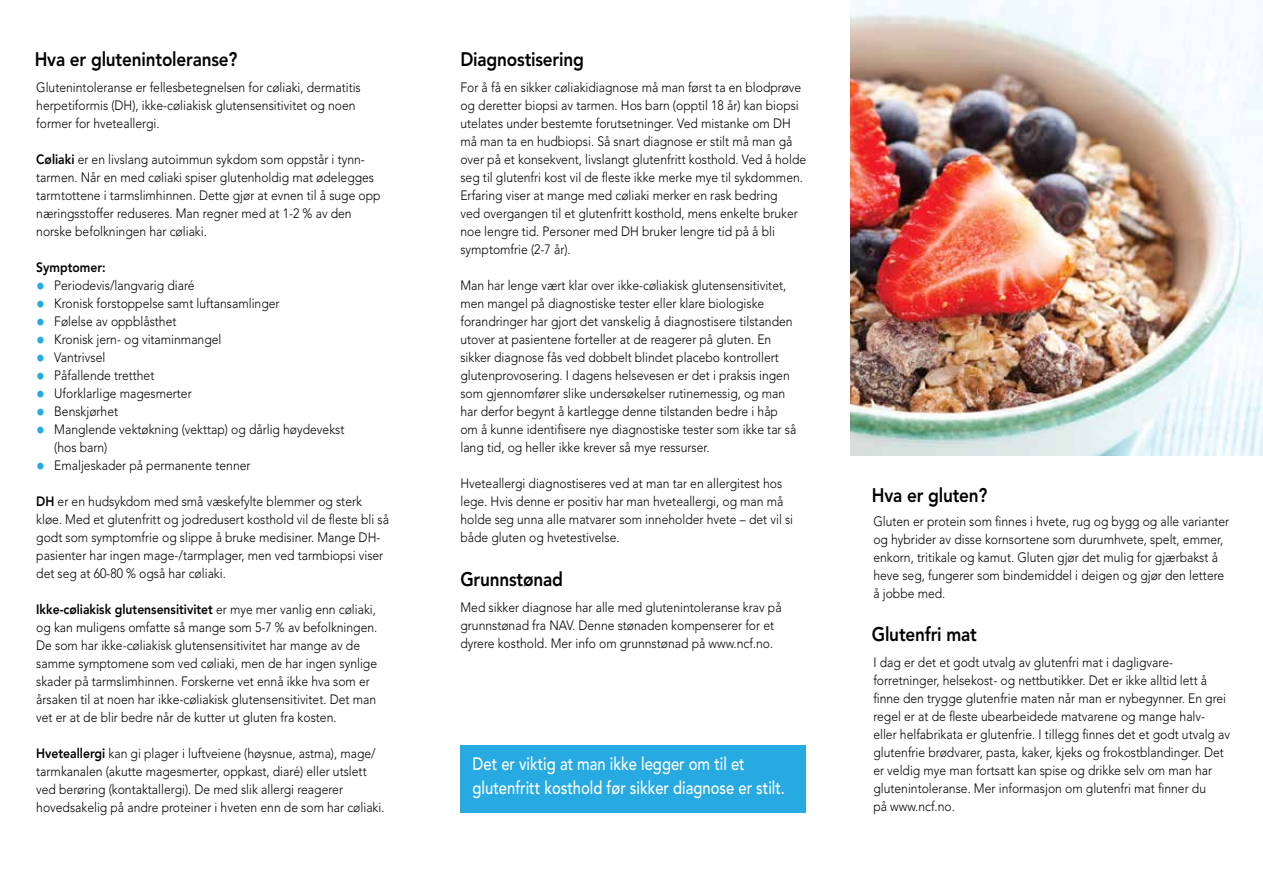
<style>
.page{position:relative;width:1263px;height:893px;background:#fff}
.page>*{position:absolute;margin:0;border:0;box-sizing:border-box;transform-origin:0 0}
.t1{font:800 19.5px "Avenir LT Std";letter-spacing:-.01em;color:#000;scale:.88 1}
.t2{font:500 18px/24px "Avenir LT Std";color:#fff;scale:.82 1}
.t3{font:300 13.5px/18px "Avenir LT Std";color:#000;scale:.9 1}
.t4{font:800 13.5px "Avenir LT Std";color:#000;scale:.9 1}
.s1{font-weight:800}
.s2{font-size:19.5px;color:#27aae1}
</style>
<div class="page">
<div style="left:460px;top:745px;width:345px;height:68px;background:#27aae1"></div>
<img style="left:850px;top:0;width:413px;height:455px">
<h1 class="t1" style="left:35px;top:48px;width:232px">Hva er glutenintoleranse?</h1>
<p class="t3" style="left:36px;top:78px;width:362px">Glutenintoleranse er fellesbetegnelsen for cøliaki, dermatitis herpetiformis (DH), ikke-cøliakisk glutensensitivitet og noen former for hveteallergi.</p>
<p class="t3" style="left:36px;top:150px;width:384px"><span class="s1">Cøliaki</span> er en livslang autoimmun sykdom som oppstår i tynn&shy;tarmen. Når en med cøliaki spiser glutenholdig mat ødelegges tarmtottene i tarmslimhinnen. Dette gjør at evnen til å suge opp næringsstoffer reduseres. Man regner med at 1-2 % av den norske befolkningen har cøliaki.</p>
<p class="t4" style="left:36px;top:259px;width:79px">Symptomer:</p>
<p class="t3" style="left:36px;top:276px;width:178px"><span class="s2">•</span> Periodevis/langvarig diaré</p>
<p class="t3" style="left:36px;top:294px;width:272px"><span class="s2">•</span> Kronisk forstoppelse samt luftansamlinger</p>
<p class="t3" style="left:36px;top:312px;width:157px"><span class="s2">•</span> Følelse av oppblåsthet</p>
<p class="t3" style="left:36px;top:330px;width:207px"><span class="s2">•</span> Kronisk jern- og vitaminmangel</p>
<p class="t3" style="left:36px;top:348px;width:78px"><span class="s2">•</span> Vantrivsel</p>
<p class="t3" style="left:36px;top:366px;width:133px"><span class="s2">•</span> Påfallende tretthet</p>
<p class="t3" style="left:36px;top:384px;width:174px"><span class="s2">•</span> Uforklarlige magesmerter</p>
<p class="t3" style="left:36px;top:402px;width:93px"><span class="s2">•</span> Benskjørhet</p>
<p class="t3" style="left:54px;top:420px;width:324px;text-indent:-18px"><span class="s2">•</span> Manglende vektøkning (vekttap) og dårlig høydevekst (hos barn)</p>
<p class="t3" style="left:36px;top:456px;width:240px"><span class="s2">•</span> Emaljeskader på permanente tenner</p>
<p class="t3" style="left:36px;top:492px;width:393px"><span class="s1">DH</span> er en hudsykdom med små væskefylte blemmer og sterk kløe. Med et glutenfritt og jodredusert kosthold vil de fleste bli så godt som symptomfrie og slippe å bruke medisiner. Mange DH&shy;pasienter har ingen mage-/tarmplager, men ved tarmbiopsi viser det seg at 60-80 % også har cøliaki.</p>
<p class="t3" style="left:36px;top:600px;width:381px"><span class="s1">Ikke-cøliakisk glutensensitivitet</span> er mye mer vanlig enn cøliaki, og kan muligens omfatte så mange som 5-7 % av befolkningen.<br>De som har ikke-cøliakisk glutensensitivitet har mange av de samme symptomene som ved cøliaki, men de har ingen synlige skader på tarmslimhinnen. Forskerne vet ennå ikke hva som er årsaken til at noen har ikke-cøliakisk glutensensitivitet. Det man vet er at de blir bedre når de kutter ut gluten fra kosten.</p>
<p class="t3" style="left:36px;top:744px;width:388px"><span class="s1">Hveteallergi</span> kan gi plager i luftveiene (høysnue, astma), mage/ tarmkanalen (akutte magesmerter, oppkast, diaré) eller utslett ved berøring (kontaktallergi). De med slik allergi reagerer hovedsakelig på andre proteiner i hveten enn de som har cøliaki.</p>
<h2 class="t2" style="left:473px;top:752px;width:383px">Det er viktig at man ikke legger om til et glutenfritt kosthold før sikker diagnose er stilt.</h2>
<h1 class="t1" style="left:460px;top:48px;width:142px">Diagnostisering</h1>
<p class="t3" style="left:460px;top:78px;width:386px">For å få en sikker cøliakidiagnose må man først ta en blodprøve og deretter biopsi av tarmen. Hos barn (opptil 18 år) kan biopsi utelates under bestemte forutsetninger. Ved mistanke om DH må man ta en hudbiopsi. Så snart diagnose er stilt må man gå over på et konsekvent, livslangt glutenfritt kosthold. Ved å holde seg til glutenfri kost vil de fleste ikke merke mye til sykdommen.<br>Erfaring viser at mange med cøliaki merker en rask bedring<br>ved overgangen til et glutenfritt kosthold, mens enkelte bruker noe lengre tid. Personer med DH bruker lengre tid på å bli symptomfrie (2-7 år).</p>
<p class="t3" style="left:460px;top:276px;width:375px">Man har lenge vært klar over ikke-cøliakisk glutensensitivitet, men mangel på diagnostiske tester eller klare biologiske forandringer har gjort det vanskelig å diagnostisere tilstanden utover at pasientene forteller at de reagerer på gluten. En sikker diagnose fås ved dobbelt blindet placebo kontrollert glutenprovosering. I dagens helsevesen er det i praksis ingen som gjennomfører slike undersøkelser rutinemessig, og man har derfor begynt å kartlegge denne tilstanden bedre i håp om å kunne identifisere nye diagnostiske tester som ikke tar så lang tid, og heller ikke krever så mye ressurser.</p>
<p class="t3" style="left:460px;top:474px;width:371px">Hveteallergi diagnostiseres ved at man tar en allergitest hos lege. Hvis denne er positiv har man hveteallergi, og man må holde seg unna alle matvarer som inneholder hvete – det vil si både gluten og hvetestivelse.</p>
<h1 class="t1" style="left:460px;top:568px;width:118px">Grunnstønad</h1>
<p class="t3" style="left:460px;top:598px;width:358px">Med sikker diagnose har alle med glutenintoleranse krav på grunnstønad fra NAV. Denne stønaden kompenserer for et dyrere kosthold. Mer info om grunnstønad på www.ncf.no.</p>
<h1 class="t1" style="left:872px;top:484px;width:133px">Hva er gluten?</h1>
<p class="t3" style="left:873px;top:513px;width:397px">Gluten er protein som finnes i hvete, rug og bygg og alle varianter og hybrider av disse kornsortene som durumhvete, spelt, emmer, enkorn, tritikale og kamut. Gluten gjør det mulig for gjærbakst å heve seg, fungerer som bindemiddel i deigen og gjør den lettere å jobbe med.</p>
<h1 class="t1" style="left:872px;top:623px;width:121px">Glutenfri mat</h1>
<p class="t3" style="left:873px;top:653px;width:398px">I dag er det et godt utvalg av glutenfri mat i dagligvare&shy;forretninger, helsekost- og nettbutikker. Det er ikke alltid lett å finne den trygge glutenfrie maten når man er nybegynner. En grei regel er at de fleste ubearbeidede matvarene og mange halv&shy;eller helfabrikata er glutenfrie. I tillegg finnes det et godt utvalg av glutenfrie brødvarer, pasta, kaker, kjeks og frokostblandinger. Det er veldig mye man fortsatt kan spise og drikke selv om man har glutenintoleranse. Mer informasjon om glutenfri mat finner du<br>på www.ncf.no.</p>
</div>
